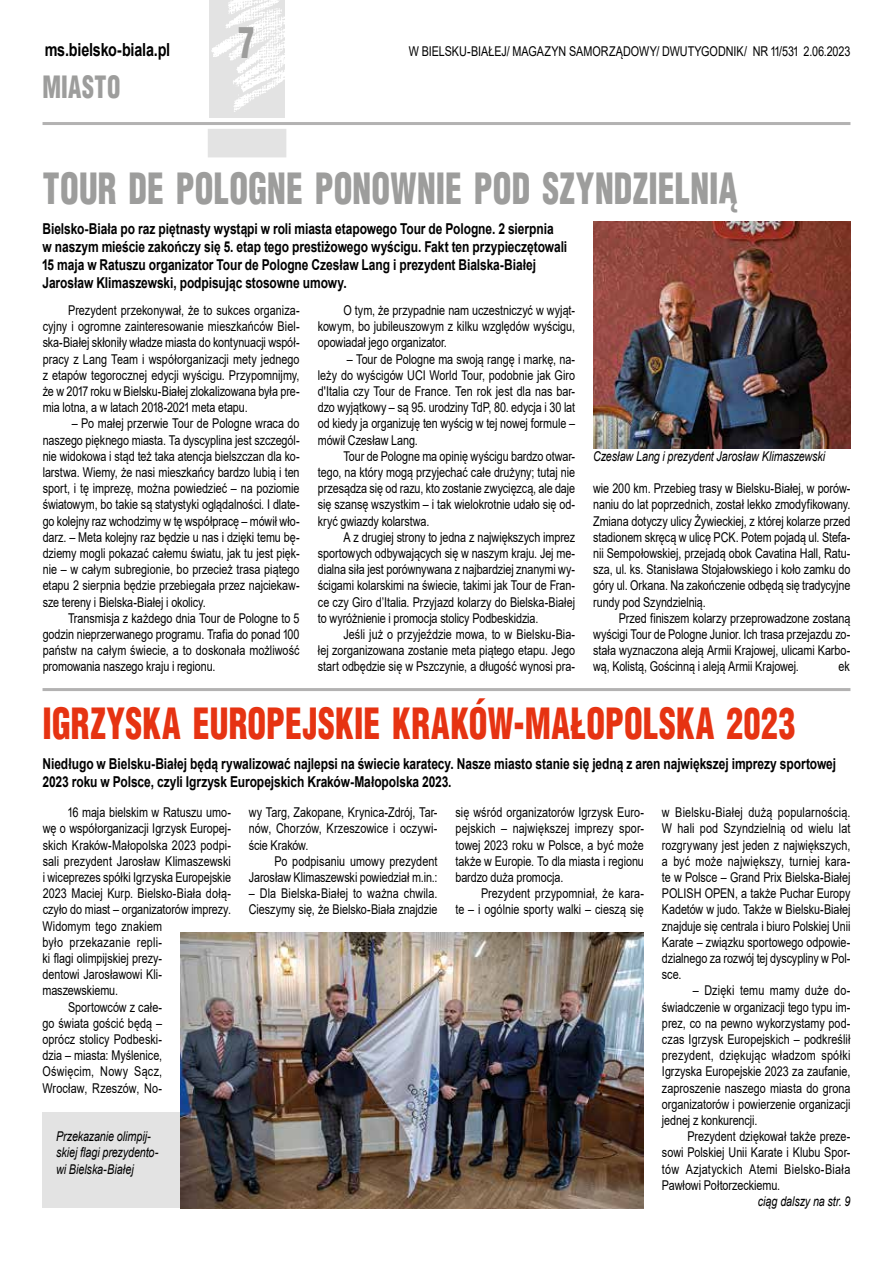
<style>
.page{position:relative;width:893px;height:1263px;background:#fff}
.page>*{position:absolute;margin:0;border:0;box-sizing:border-box;transform-origin:0 0}
.t1{font:900 42px "Switzerland Cond";letter-spacing:.01em;color:#e63312;scale:.8 1}
.t2{font:900 42px "Switzerland Cond";letter-spacing:.01em;color:#9d9d9c;scale:.8 1}
.t3{font:900 30px "Switzerland Cond";letter-spacing:.02em;color:#9d9d9c;scale:.8 1}
.t4{font:700 18px "Arial";letter-spacing:-.015em;color:#000;scale:.8 1}
.t5{font:700 15px/18px "Arial";letter-spacing:-.005em;color:#000;scale:.8 1}
.t6{font:13.5px/16.2px "Arial";letter-spacing:-.005em;color:#000;text-align:justify;scale:.8 1}
.t7{font:italic 13.5px/16.2px "Arial";letter-spacing:-.01em;color:#000;scale:.8 1}
</style>
<div class="page">
<hr style="left:43px;top:122px;width:807px;height:3px;background:#b3b2b2">
<img style="left:209px;top:0;width:76px;height:117px">
<div style="left:208px;top:129px;width:78px;height:28px;background:#e3e3e3"></div>
<img style="left:593px;top:221px;width:257px;height:227px">
<hr style="left:43px;top:688px;width:807px;height:3px;background:#b3b2b2">
<img style="left:180px;top:933px;width:464px;height:275px">
<div style="left:43px;top:1112px;width:137px;height:96px;background:#e3e3e3"></div>
<h3 class="t4" style="left:45px;top:37px;width:158px">ms.bielsko-biala.pl</h3>
<h2 class="t3" style="left:43px;top:68px;width:99px">MIASTO</h2>
<h1 class="t2" style="left:238px;top:16px;width:22px">7</h1>
<p class="t6" style="left:409px;top:43px;width:553px">W BIELSKU-BIAŁEJ/ MAGAZYN SAMORZĄDOWY/ DWUTYGODNIK/ NR 11/531 2.06.2023</p>
<h1 class="t2" style="left:43px;top:162px;width:870px">TOUR DE POLOGNE PONOWNIE POD SZYNDZIELNIĄ</h1>
<p class="t5" style="left:43px;top:220px;width:657px">Bielsko-Biała po raz piętnasty wystąpi w roli miasta etapowego Tour de Pologne. 2 sierpnia<br>w naszym mieście zakończy się 5. etap tego prestiżowego wyścigu. Fakt ten przypieczętowali 15 maja w Ratuszu organizator Tour de Pologne Czesław Lang i prezydent Bialska-Białej Jarosław Klimaszewski, podpisując stosowne umowy.</p>
<p class="t6" style="left:318px;top:302px;width:323px;text-indent:26px">O tym, że przypadnie nam uczestniczyć w wyjąt&shy;kowym, bo jubileuszowym z kilku względów wyścigu, opowiadał jego organizator.</p>
<p class="t6" style="left:318px;top:351px;width:323px;text-indent:29px">– Tour de Pologne ma swoją rangę i markę, na&shy;leży do wyścigów UCI World Tour, podobnie jak Giro d'Italia czy Tour de France. Ten rok jest dla nas bar&shy;dzo wyjątkowy – są 95. urodziny TdP, 80. edycja i 30 lat od kiedy ja organizuję ten wyścig w tej nowej formule – mówił Czesław Lang.</p>
<p class="t6" style="left:318px;top:448px;width:323px;text-indent:26px">Tour de Pologne ma opinię wyścigu bardzo otwar&shy;tego, na który mogą przyjechać całe drużyny; tutaj nie przesądza się od razu, kto zostanie zwycięzcą, ale daje się szansę wszystkim – i tak wielokrotnie udało się od&shy;kryć gwiazdy kolarstwa.</p>
<p class="t6" style="left:318px;top:529px;width:323px;text-indent:26px">A z drugiej strony to jedna z największych imprez sportowych odbywających się w naszym kraju. Jej me&shy;dialna siła jest porównywana z najbardziej znanymi wy&shy;ścigami kolarskimi na świecie, takimi jak Tour de Fran&shy;ce czy Giro d’Italia. Przyjazd kolarzy do Bielska-Białej to wyróżnienie i promocja stolicy Podbeskidzia.</p>
<p class="t6" style="left:318px;top:626px;width:323px;text-indent:26px">Jeśli już o przyjeździe mowa, to w Bielsku-Bia&shy;łej zorganizowana zostanie meta piątego etapu. Jego start odbędzie się w Pszczynie, a długość wynosi pra-</p>
<p class="t6" style="left:43px;top:302px;width:323px;text-indent:26px">Prezydent przekonywał, że to sukces organiza&shy;cyjny i ogromne zainteresowanie mieszkańców Biel&shy;ska-Białej skłoniły władze miasta do kontynuacji współ&shy;pracy z Lang Team i współorganizacji mety jednego z etapów tegorocznej edycji wyścigu. Przypomnijmy, że w 2017 roku w Bielsku-Białej zlokalizowana była pre&shy;mia lotna, a w latach 2018-2021 meta etapu.</p>
<p class="t6" style="left:43px;top:415px;width:323px;text-indent:29px">– Po małej przerwie Tour de Pologne wraca do naszego pięknego miasta. Ta dyscyplina jest szczegól&shy;nie widokowa i stąd też taka atencja bielszczan dla ko&shy;larstwa. Wiemy, że nasi mieszkańcy bardzo lubią i ten sport, i tę imprezę, można powiedzieć – na poziomie światowym, bo takie są statystyki oglądalności. I dlate&shy;go kolejny raz wchodzimy w tę współpracę – mówił wło&shy;darz. – Meta kolejny raz będzie u nas i dzięki temu bę&shy;dziemy mogli pokazać całemu światu, jak tu jest pięk&shy;nie – w całym subregionie, bo przecież trasa piątego etapu 2 sierpnia będzie przebiegała przez najciekaw&shy;sze tereny i Bielska-Białej i okolicy.</p>
<p class="t6" style="left:43px;top:610px;width:323px;text-indent:26px">Transmisja z każdego dnia Tour de Pologne to 5 godzin nieprzerwanego programu. Trafia do ponad 100 państw na całym świecie, a to doskonała możliwość promowania naszego kraju i regionu.</p>
<p class="t7" style="left:593px;top:448px;width:292px">Czesław Lang i prezydent Jarosław Klimaszewski</p>
<p class="t6" style="left:593px;top:480px;width:323px">wie 200 km. Przebieg trasy w Bielsku-Białej, w porów&shy;naniu do lat poprzednich, został lekko zmodyfikowany.<br>Zmiana dotyczy ulicy Żywieckiej, z której kolarze przed stadionem skręcą w ulicę PCK. Potem pojadą ul. Stefa&shy;nii Sempołowskiej, przejadą obok Cavatina Hall, Ratu&shy;sza, ul. ks. Stanisława Stojałowskiego i koło zamku do góry ul. Orkana. Na zakończenie odbędą się tradycyjne rundy pod Szyndzielnią.</p>
<p class="t6" style="left:593px;top:610px;width:323px;text-indent:26px">Przed finiszem kolarzy przeprowadzone zostaną wyścigi Tour de Pologne Junior. Ich trasa przejazdu zo&shy;stała wyznaczona aleją Armii Krajowej, ulicami Karbo&shy;wą, Kolistą, Gościnną i aleją Armii Krajowej.</p>
<p class="t6" style="left:838px;top:658px;width:16px">ek</p>
<h1 class="t1" style="left:43px;top:696px;width:943px">IGRZYSKA EUROPEJSKIE KRAKÓW-MAŁOPOLSKA 2023</h1>
<p class="t5" style="left:43px;top:754px;width:993px">Niedługo w Bielsku-Białej będą rywalizować najlepsi na świecie karatecy. Nasze miasto stanie się jedną z aren największej imprezy sportowej<br>2023 roku w Polsce, czyli Igrzysk Europejskich Kraków-Małopolska 2023.</p>
<p class="t6" style="left:455px;top:804px;width:237px">się wśród organizatorów Igrzysk Euro&shy;pejskich – największej imprezy spor&shy;towej 2023 roku w Polsce, a być może także w Europie. To dla miasta i regionu bardzo duża promocja.</p>
<p class="t6" style="left:455px;top:885px;width:237px;text-align:right">Prezydent przypomniał, że kara-<br>te – i ogólnie sporty walki – cieszą się</p>
<p class="t6" style="left:249px;top:804px;width:237px">wy Targ, Zakopane, Krynica-Zdrój, Tar&shy;nów, Chorzów, Krzeszowice i oczywi&shy;ście Kraków.</p>
<p class="t6" style="left:249px;top:853px;width:237px;text-align:right">Po podpisaniu umowy prezydent<br>Jarosław Klimaszewski powiedział m.in.:</p>
<p class="t6" style="left:249px;top:885px;width:237px">– Dla Bielska-Białej to ważna chwila.<br>Cieszymy się, że Bielsko-Biała znajdzie</p>
<p class="t6" style="left:662px;top:804px;width:237px">w Bielsku-Białej dużą popularnością.<br>W hali pod Szyndzielnią od wielu lat rozgrywany jest jeden z największych, a być może największy, turniej kara&shy;te w Polsce – Grand Prix Bielska-Białej POLISH OPEN, a także Puchar Europy Kadetów w judo. Także w Bielsku-Białej znajduje się centrala i biuro Polskiej Unii Karate – związku sportowego odpowie&shy;dzialnego za rozwój tej dyscypliny w Pol&shy;sce.</p>
<p class="t6" style="left:662px;top:982px;width:237px;text-indent:31px">– Dzięki temu mamy duże do&shy;świadczenie w organizacji tego typu im&shy;prez, co na pewno wykorzystamy pod&shy;czas Igrzysk Europejskich – podkreślił prezydent, dziękując władzom spółki Igrzyska Europejskie 2023 za zaufanie, zaproszenie naszego miasta do grona organizatorów i powierzenie organizacji jednej z konkurencji.</p>
<p class="t6" style="left:662px;top:1128px;width:237px;text-indent:26px">Prezydent dziękował także preze&shy;sowi Polskiej Unii Karate i Klubu Spor&shy;tów Azjatyckich Atemi Bielsko-Biała Pawłowi Połtorzeckiemu.</p>
<p class="t7" style="left:758px;top:1193px;width:117px">ciąg dalszy na str. 9</p>
<p class="t6" style="left:43px;top:804px;width:237px;text-indent:26px">16 maja bielskim w Ratuszu umo&shy;wę o współorganizacji Igrzysk Europej&shy;skich Kraków-Małopolska 2023 podpi&shy;sali prezydent Jarosław Klimaszewski i wiceprezes spółki Igrzyska Europejskie 2023 Maciej Kurp. Bielsko-Biała dołą&shy;czyło do miast – organizatorów imprezy.</p>
<p class="t6" style="left:43px;top:918px;width:151px">Widomym tego znakiem było przekazanie repli&shy;ki flagi olimpijskiej prezy&shy;dentowi Jarosławowi Kli&shy;maszewskiemu.</p>
<p class="t6" style="left:43px;top:999px;width:151px;text-indent:26px">Sportowców z całe&shy;go świata gościć będą – oprócz stolicy Podbeski&shy;dzia – miasta: Myślenice, Oświęcim, Nowy Sącz, Wrocław, Rzeszów, No-</p>
<p class="t7" style="left:56px;top:1128px;width:129px">Przekazanie olimpij&shy;skiej flagi prezydento&shy;wi Bielska-Białej</p>
</div>
